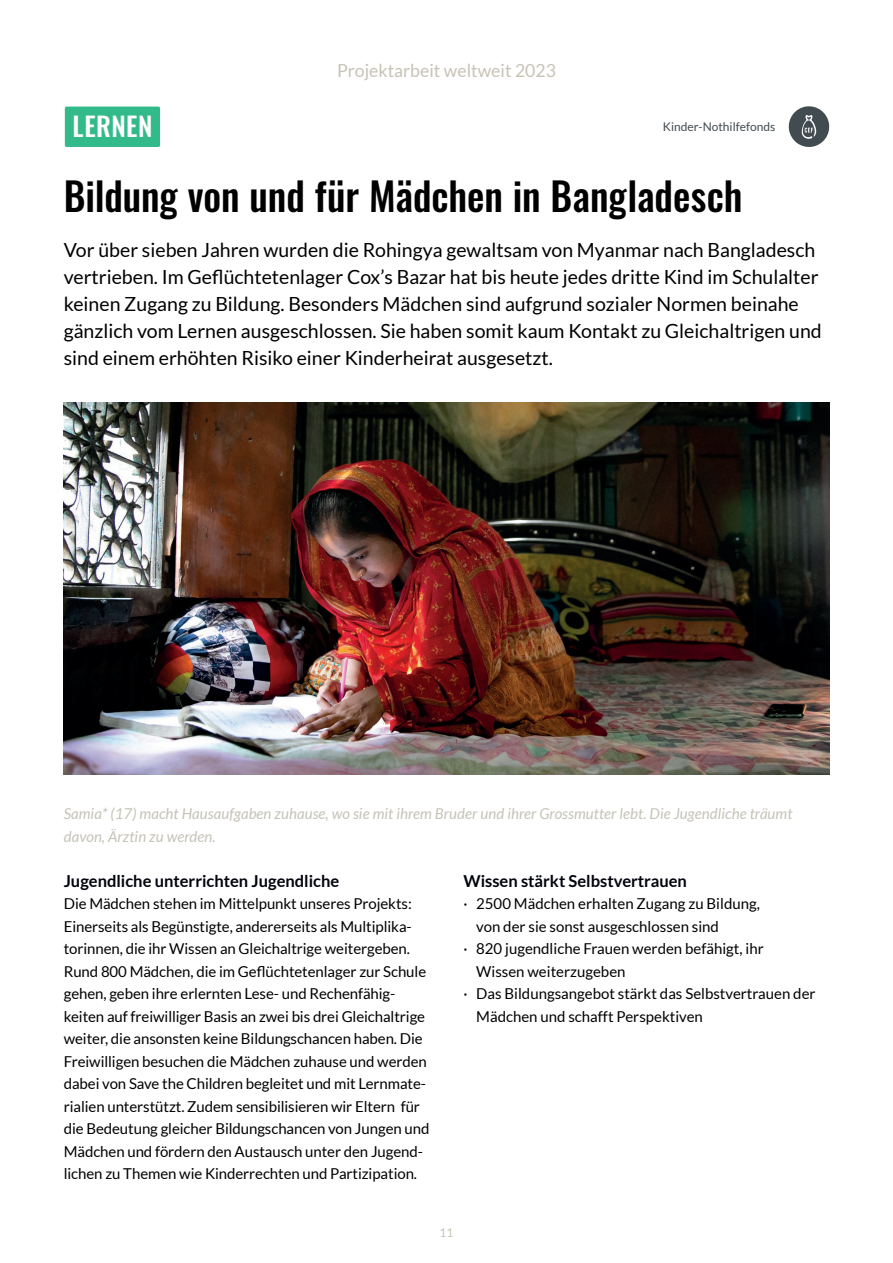
<style>
.page{position:relative;width:893px;height:1263px;background:#fff}
.page>*{position:absolute;margin:0;border:0;box-sizing:border-box;transform-origin:0 0}
.t1{font:39px "Oswald";color:#000001}
.t2{font:26.4px "Oswald";letter-spacing:.025em;color:#fff}
.t3{font:19.5px/27px "Lato";color:#000001}
.t4{font:18px "Lato";color:#c7c3b5}
.t5{font:700 16.5px "Lato";color:#00030d}
.t6{font:15px/22.5px "Lato";letter-spacing:-.005em;color:#000001}
.t7{font:italic 15px/22.5px "Lato";letter-spacing:.005em;color:#c5c3b7}
.t8{font:12px "Lato";color:#424b50}
.t9{font:12px "Lato";color:#c7c3b5}
</style>
<div class="page">
<img style="left:64px;top:403px;width:765px;height:371px">
<div style="left:65px;top:107px;width:95px;height:40px;background:#33ba8b;border-radius:2px"></div>
<svg style="left:788px;top:106px;width:42px;height:41px"></svg>
<h2 class="t2" style="left:72px;top:103px;width:81px">LERNEN</h2>
<p class="t4" style="left:337px;top:60px;width:220px">Projektarbeit weltweit 2023</p>
<p class="t8" style="left:663px;top:120px;width:114px">Kinder-Nothilfefonds</p>
<h1 class="t1" style="left:64px;top:161px;width:680px">Bildung von und für Mädchen in Bangladesch</h1>
<p class="t3" style="left:64px;top:236px;width:759px">Vor über sieben Jahren wurden die Rohingya gewaltsam von Myanmar nach Bangladesch vertrieben. Im Geflüchtetenlager Cox’s Bazar hat bis heute jedes dritte Kind im Schulalter keinen Zugang zu Bildung. Besonders Mädchen sind aufgrund sozialer Normen beinahe gänzlich vom Lernen ausgeschlossen. Sie haben somit kaum Kontakt zu Gleichaltrigen und sind einem erhöhten Risiko einer Kinderheirat ausgesetzt.</p>
<p class="t7" style="left:64px;top:803px;width:730px">Samia* (17) macht Hausaufgaben zuhause, wo sie mit ihrem Bruder und ihrer Grossmutter lebt. Die Jugendliche träumt davon, Ärztin zu werden.</p>
<p class="t5" style="left:64px;top:871px;width:277px">Jugendliche unterrichten Jugendliche</p>
<p class="t6" style="left:64px;top:892px;width:367px">Die Mädchen stehen im Mittelpunkt unseres Projekts:<br>Einerseits als Begünstigte, andererseits als Multiplika&shy;torinnen, die ihr Wissen an Gleichaltrige weitergeben.<br>Rund 800 Mädchen, die im Geflüchtetenlager zur Schule gehen, geben ihre erlernten Lese- und Rechenfähig&shy;keiten auf freiwilliger Basis an zwei bis drei Gleichaltrige weiter, die ansonsten keine Bildungschancen haben. Die Freiwilligen besuchen die Mädchen zuhause und werden dabei von Save the Children begleitet und mit Lernmate&shy;rialien unterstützt. Zudem sensibilisieren wir Eltern für die Bedeutung gleicher Bildungschancen von Jungen und Mädchen und fördern den Austausch unter den Jugend&shy;lichen zu Themen wie Kinderrechten und Partizipation.</p>
<p class="t5" style="left:463px;top:871px;width:225px">Wissen stärkt Selbstvertrauen</p>
<p class="t6" style="left:463px;top:892px;width:298px">· 2500 Mädchen erhalten Zugang zu Bildung,</p>
<p class="t6" style="left:476px;top:915px;width:244px">von der sie sonst ausgeschlossen sind</p>
<p class="t6" style="left:463px;top:937px;width:302px">· 820 jugendliche Frauen werden befähigt, ihr</p>
<p class="t6" style="left:476px;top:960px;width:151px">Wissen weiterzugeben</p>
<p class="t6" style="left:463px;top:982px;width:354px">· Das Bildungsangebot stärkt das Selbstvertrauen der</p>
<p class="t6" style="left:476px;top:1005px;width:228px">Mädchen und schafft Perspektiven</p>
<p class="t9" style="left:439px;top:1226px;width:15px">11</p>
</div>
